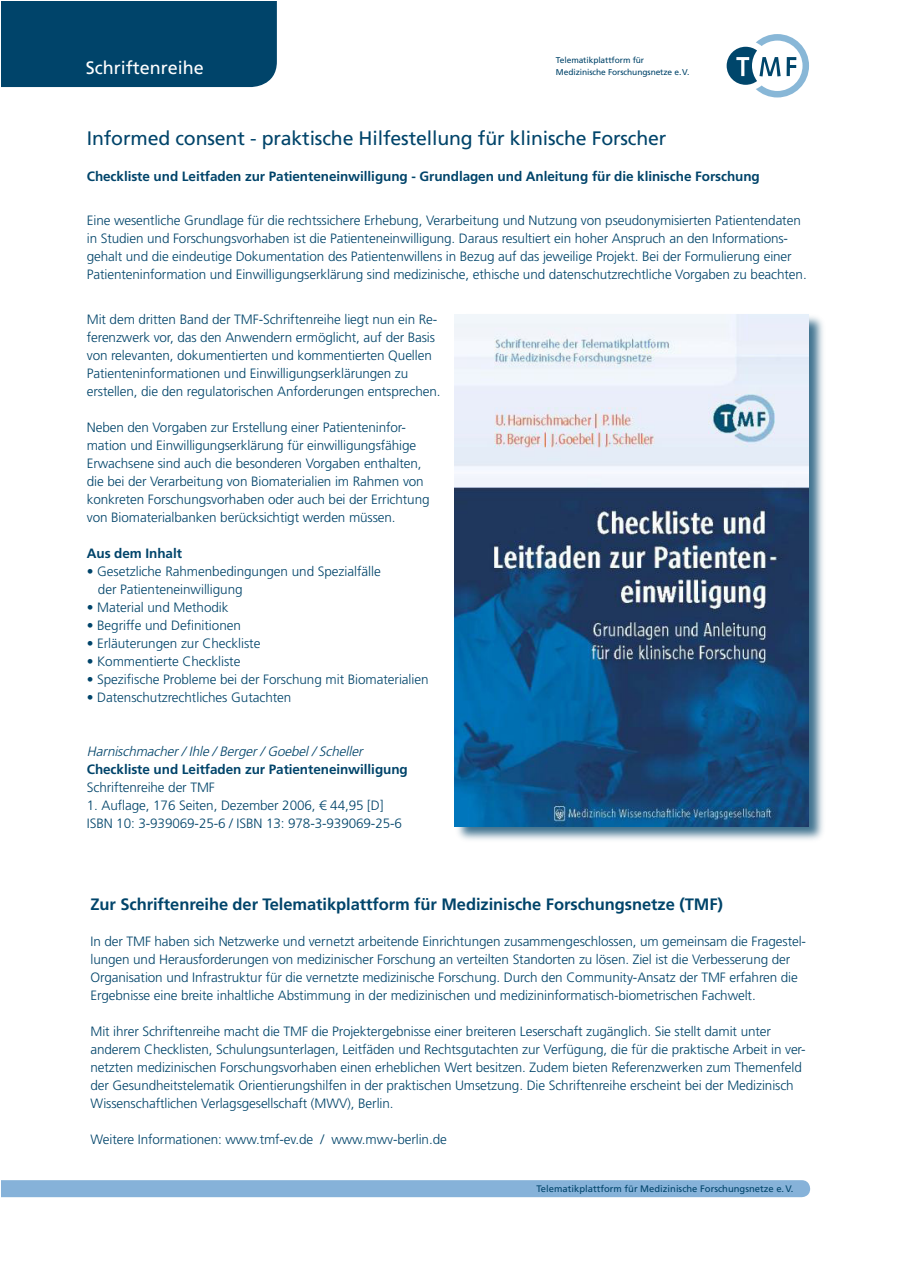
<style>
.page{position:relative;width:897px;height:1267px;background:#fff}
.page>*{position:absolute;margin:0;border:0;box-sizing:border-box;transform-origin:0 0}
.Head{font:19.5px "Frutiger LT";letter-spacing:-.01em;color:#00446a}
.t1{font:18px "Frutiger LT";color:#fff}
.Subhead1{font:700 16.5px "Frutiger LT";letter-spacing:-.005em;color:#00446a}
.Fließtext{font:300 13.5px/18px "Frutiger LT";letter-spacing:-.01em;color:#00446a}
.Subhead1-2{font:300 13.5px/18px "Frutiger LT";letter-spacing:-.005em;color:#00446a}
.Intro{font:700 13.5px "Frutiger LT";letter-spacing:-.005em;color:#00446a}
.Fließtext-2{font:700 13.5px "Frutiger LT";letter-spacing:-.005em;color:#00446a}
.Fließtext-3{font:italic 300 13.5px "Frutiger LT";color:#00446a}
.Subhead1-3{font:700 13.5px "Frutiger LT";letter-spacing:-.005em;color:#00446a}
.t2{font:9.45px "Frutiger LT";color:#00446a}
.t3{font:8.4px "Frutiger LT";letter-spacing:-.01em;color:#00446a}
.s1{color:#86b2d9}
</style>
<div class="page">
<svg style="left:726px;top:34px;width:83px;height:63px"></svg>
<div style="left:2px;top:1180px;width:808px;height:17px;background:#86b2d9"></div>
<div style="left:454px;top:313px;width:372px;height:529px;background:#00446a;opacity:.75"></div>
<img style="left:455px;top:314px;width:352px;height:512px">
<div style="left:1px;top:1px;width:276px;height:86px;background:#00446a"></div>
<p class="t1" style="left:86px;top:58px;width:120px">Schriftenreihe</p>
<p class="t3" style="left:556px;top:55px;width:90px">Telematikplattform für</p>
<p class="t3" style="left:556px;top:68px;width:135px">Medizinische Forschungsnetze e.V.</p>
<p class="Head" style="left:87px;top:127px;width:581px">Informed consent - praktische Hilfestellung für klinische Forscher</p>
<p class="Intro" style="left:87px;top:168px;width:674px">Checkliste und Leitfaden zur Patienteneinwilligung - Grundlagen und Anleitung für die klinische Forschung</p>
<p class="Fließtext" style="left:87px;top:212px;width:721px">Eine wesentliche Grundlage für die rechtssichere Erhebung, Verarbeitung und Nutzung von pseudonymisierten Patientendaten in Studien und Forschungsvorhaben ist die Patienteneinwilligung. Daraus resultiert ein hoher Anspruch an den Informations&shy;gehalt und die eindeutige Dokumentation des Patientenwillens in Bezug auf das jeweilige Projekt. Bei der Formulierung einer Patienteninformation und Einwilligungserklärung sind medizinische, ethische und datenschutzrechtliche Vorgaben zu beachten.</p>
<p class="Fließtext" style="left:87px;top:311px;width:355px">Mit dem dritten Band der TMF-Schriftenreihe liegt nun ein Re&shy;ferenzwerk vor, das den Anwendern ermöglicht, auf der Basis von relevanten, dokumentierten und kommentierten Quellen Patienteninformationen und Einwilligungserklärungen zu erstellen, die den regulatorischen Anforderungen entsprechen.</p>
<p class="Fließtext" style="left:87px;top:419px;width:344px">Neben den Vorgaben zur Erstellung einer Patienteninfor&shy;mation und Einwilligungserklärung für einwilligungsfähige Erwachsene sind auch die besonderen Vorgaben enthalten, die bei der Verarbeitung von Biomaterialien im Rahmen von konkreten Forschungsvorhaben oder auch bei der Errichtung von Biomaterialbanken berücksichtigt werden müssen.</p>
<p class="Subhead1-3" style="left:87px;top:545px;width:97px">Aus dem Inhalt</p>
<p class="Subhead1-2" style="left:98px;top:563px;width:284px;text-indent:-11px">• Gesetzliche Rahmenbedingungen und Spezialfälle der Patienteneinwilligung</p>
<p class="Subhead1-2" style="left:87px;top:599px;width:143px">• Material und Methodik</p>
<p class="Subhead1-2" style="left:87px;top:617px;width:156px">• Begriffe und Definitionen</p>
<p class="Subhead1-2" style="left:87px;top:635px;width:175px">• Erläuterungen zur Checkliste</p>
<p class="Subhead1-2" style="left:87px;top:653px;width:155px">• Kommentierte Checkliste</p>
<p class="Subhead1-2" style="left:87px;top:671px;width:343px">• Spezifische Probleme bei der Forschung mit Biomaterialien</p>
<p class="Subhead1-2" style="left:87px;top:689px;width:206px">• Datenschutzrechtliches Gutachten</p>
<p class="Fließtext-3" style="left:87px;top:744px;width:280px">Harnischmacher/Ihle /Berger/Goebel/Scheller</p>
<p class="Fließtext-2" style="left:87px;top:761px;width:322px">Checkliste und Leitfaden zur Patienteneinwilligung</p>
<p class="Fließtext" style="left:87px;top:779px;width:129px">Schriftenreihe der TMF</p>
<p class="Fließtext" style="left:87px;top:797px;width:298px">1. Auflage, 176 Seiten, Dezember 2006, € 44,95 [D]</p>
<p class="Fließtext" style="left:87px;top:815px;width:317px">ISBN 10: 3-939069-25-6 / ISBN 13: 978-3-939069-25-6</p>
<p class="Subhead1" style="left:90px;top:894px;width:634px">Zur Schriftenreihe der Telematikplattform für Medizinische Forschungsnetze (TMF)</p>
<p class="Fließtext" style="left:90px;top:932px;width:717px">In der TMF haben sich Netzwerke und vernetzt arbeitende Einrichtungen zusammengeschlossen, um gemeinsam die Fragestel&shy;lungen und Herausforderungen von medizinischer Forschung an verteilten Standorten zu lösen. Ziel ist die Verbesserung der Organisation und Infrastruktur für die vernetzte medizinische Forschung. Durch den Community-Ansatz der TMF erfahren die Ergebnisse eine breite inhaltliche Abstimmung in der medizinischen und medizininformatisch-biometrischen Fachwelt.</p>
<p class="Fließtext" style="left:90px;top:1022px;width:716px">Mit ihrer Schriftenreihe macht die TMF die Projektergebnisse einer breiteren Leserschaft zugänglich. Sie stellt damit unter anderem Checklisten, Schulungsunterlagen, Leitfäden und Rechtsgutachten zur Verfügung, die für die praktische Arbeit in ver&shy;netzten medizinischen Forschungsvorhaben einen erheblichen Wert besitzen. Zudem bieten Referenzwerken zum Themenfeld der Gesundheitstelematik Orientierungshilfen in der praktischen Umsetzung. Die Schriftenreihe erscheint bei der Medizinisch Wissenschaftlichen Verlagsgesellschaft (MWV), Berlin.</p>
<p class="Fließtext" style="left:90px;top:1130px;width:358px">Weitere Informationen: www.tmf-ev.de / www.mwv-berlin.de</p>
<p class="t2" style="left:536px;top:1182px;width:264px">Telematikplattform für Medizinische Forschungsnetze e.V. <span class="s1">.</span></p>
</div>
